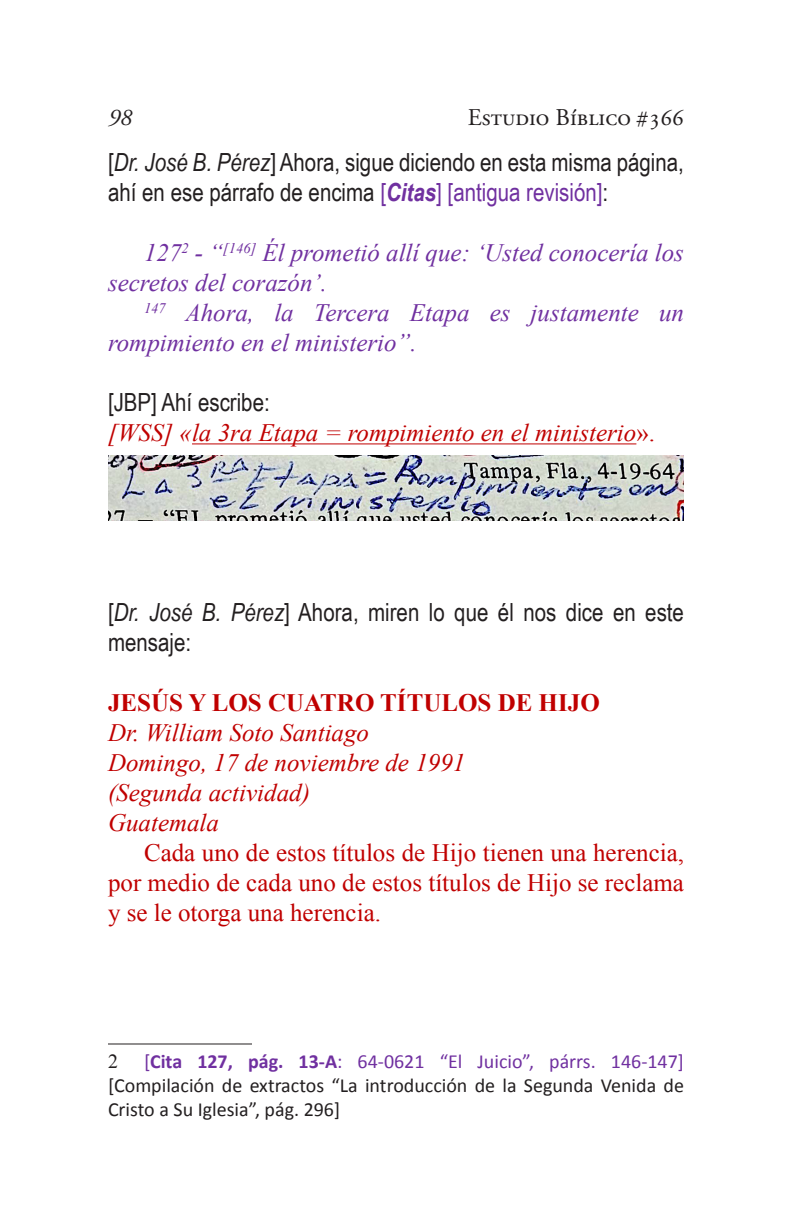
<style>
.page{position:relative;width:792px;height:1224px;background:#fff}
.page>*{position:absolute;margin:0;border:0;box-sizing:border-box;transform-origin:0 0}
.t1{font:25px/30px "Arial Narrow";color:#231f20}
.t2{font:italic 25px/30px "Times New Roman";color:#7030a0}
.t3{font:italic 25px "Times New Roman";color:#c00000}
.t4{font:25px/30px "Times New Roman";color:#c00000;text-align:justify}
.t5{font:700 25px "Times New Roman";color:#c00000}
.t6{font:24px "Adobe Garamond Pro";color:#231f20}
.t7{font:italic 24px "Adobe Garamond Pro";color:#231f20}
.Footnote_text{font:20px/24px "Calibri";color:#231f20;text-align:justify}
.Footnote_text-2{font:20px "Times New Roman";color:#231f20}
.s1{font-style:italic}
.s2{color:#7030a0}
.s3{font-weight:700;font-style:italic;color:#7030a0}
.s4{font-style:normal}
.s5{font-weight:700;color:#7030a0}
</style>
<div class="page">
<hr style="left:192px;top:444px;width:444px;height:1px;background:#c00000">
<hr style="left:108px;top:1044px;width:144px;height:1px;background:#231f20">
<img style="left:108px;top:455px;width:576px;height:66px">
<p class="t7" style="left:108px;top:103px;width:25px">98</p>
<p class="t6" style="left:468px;top:103px;width:218px">Estudio Bíblico #366</p>
<p class="t1" style="left:108px;top:146px;width:577px">[<span class="s1">Dr. José B. Pérez</span>] Ahora, sigue diciendo en esta misma página, ahí en ese párrafo de encima <span class="s2">[</span><span class="s3">Citas</span><span class="s2">] [antigua revisión]</span>:</p>
<p class="t2" style="left:108px;top:237px;width:578px;text-indent:36px">127<sup>2</sup> - “<sup>[146]</sup> Él prometió allí que: ‘Usted conocería los secretos del corazón’.</p>
<p class="t2" style="left:108px;top:297px;width:578px;text-indent:36px"><sup>147</sup> Ahora, la Tercera Etapa es justamente un rompimiento en el ministerio”.</p>
<p class="t1" style="left:108px;top:386px;width:163px">[JBP] Ahí escribe:</p>
<p class="t3" style="left:108px;top:416px;width:549px">[WSS] «la 3ra Etapa = rompimiento en el ministerio<span class="s4">».</span></p>
<p class="t1" style="left:108px;top:596px;width:578px">[<span class="s1">Dr. José B. Pérez</span>] Ahora, miren lo que él nos dice en este mensaje:</p>
<p class="t5" style="left:108px;top:686px;width:493px">JESÚS Y LOS CUATRO TÍTULOS DE HIJO</p>
<p class="t3" style="left:108px;top:716px;width:263px">Dr. William Soto Santiago</p>
<p class="t3" style="left:108px;top:746px;width:359px">Domingo, 17 de noviembre de 1991</p>
<p class="t3" style="left:108px;top:776px;width:204px">(Segunda actividad)</p>
<p class="t3" style="left:108px;top:806px;width:113px">Guatemala</p>
<p class="t4" style="left:108px;top:837px;width:578px;text-indent:36px">Cada uno de estos títulos de Hijo tienen una herencia, por medio de cada uno de estos títulos de Hijo se reclama y se le otorga una herencia.</p>
<p class="Footnote_text" style="left:108px;top:1049px;width:578px;text-indent:36px"><span class="s2">[</span><span class="s5">Cita 127, pág. 13-A</span><span class="s2">: 64-0621 “El Juicio”, párrs. 146-147] </span>[Compilación de extractos “La introducción de la Segunda Venida de Cristo a Su Iglesia”, pág. 296]</p>
<p class="Footnote_text-2" style="left:108px;top:1048px;width:11px">2</p>
</div>
